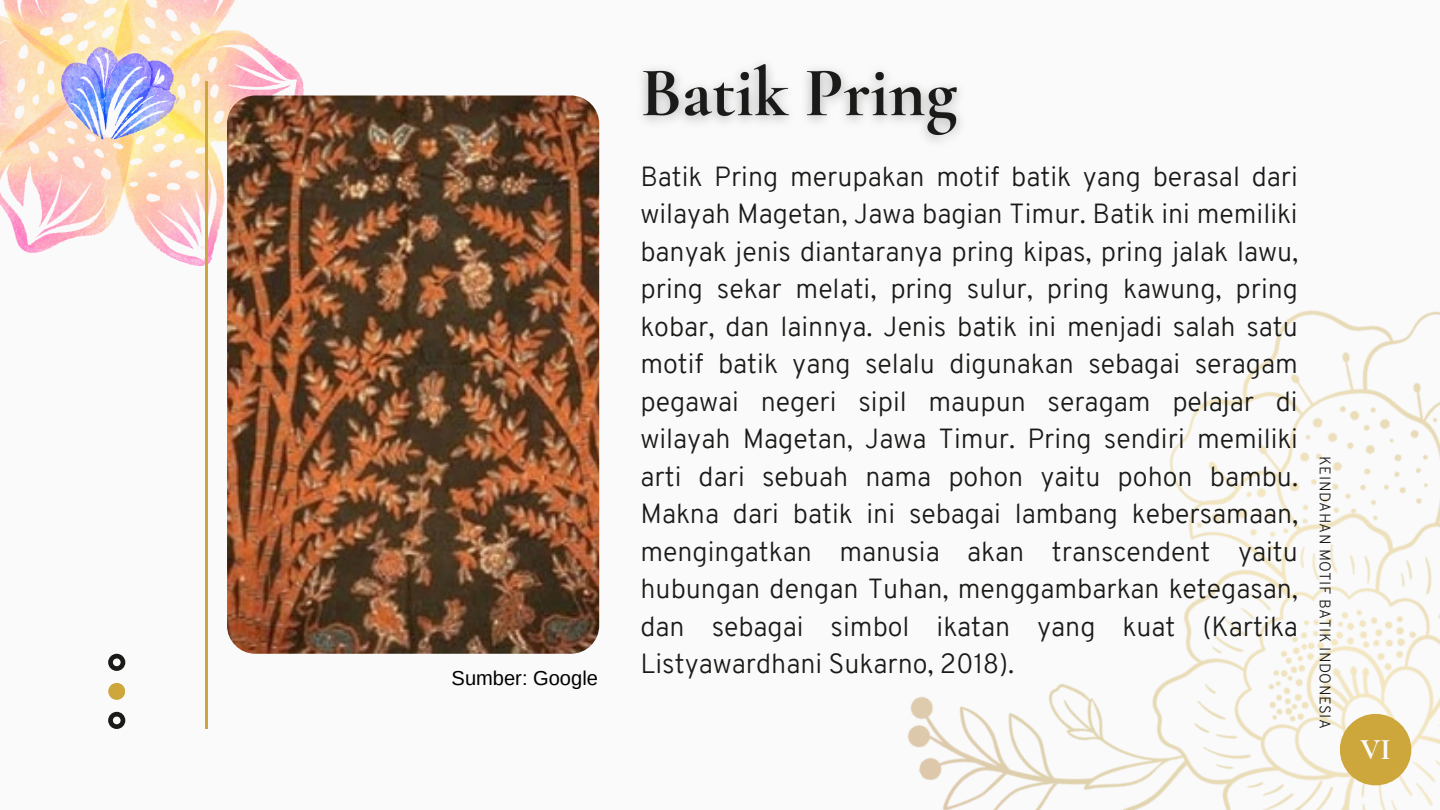
<style>
.page{position:relative;width:1440px;height:810px;background:#fafafa}
.page>*{position:absolute;margin:0;border:0;box-sizing:border-box;transform-origin:0 0}
.t1{font:700 30px "Cormorant Garamond";color:#fafafa}
.t2{font:300 27px/37.5px "Overpass";color:#1a1b18;text-align:justify}
.t3{font:20.1px "Arimo";color:#000}
.t4{font:300 15px "Overpass";letter-spacing:.03em;color:#1a1b18}
</style>
<div class="page">
<img style="left:0;top:0;width:304px;height:266px">
<svg style="left:108px;top:712px;width:17px;height:17px"></svg>
<svg style="left:108px;top:654px;width:17px;height:17px"></svg>
<div style="left:108px;top:683px;width:17px;height:17px;background:#cda63c;border-radius:50%"></div>
<hr style="left:206px;top:81px;width:2px;height:648px;background:#cda63c">
<img style="left:227px;top:96px;width:372px;height:558px;border-radius:28px">
<img style="left:907px;top:310px;width:533px;height:500px">
<img style="left:642px;top:64px;width:319px;height:78px">
<div style="left:1340px;top:714px;width:71px;height:71px;background:#cda63c;border-radius:50%"></div>
<p class="t3" style="left:452px;top:666px;width:148px">Sumber: Google</p>
<p class="t2" style="left:640px;top:160px;width:659px">Batik Pring merupakan motif batik yang berasal dari wilayah Magetan, Jawa bagian Timur. Batik ini memiliki banyak jenis diantaranya pring kipas, pring jalak lawu, pring sekar melati, pring sulur, pring kawung, pring kobar, dan lainnya. Jenis batik ini menjadi salah satu motif batik yang selalu digunakan sebagai seragam pegawai negeri sipil maupun seragam pelajar di wilayah Magetan, Jawa Timur. Pring sendiri memiliki arti dari sebuah nama pohon yaitu pohon bambu.<br>Makna dari batik ini sebagai lambang kebersamaan, mengingatkan manusia akan transcendent yaitu hubungan dengan Tuhan, menggambarkan ketegasan, dan sebagai simbol ikatan yang kuat (Kartika Listyawardhani Sukarno, 2018).</p>
<p class="t4" style="left:1331px;top:456px;width:274px;rotate:90deg">KEINDAHAN MOTIF BATIK INDONESIA</p>
<p class="t1" style="left:1361px;top:731px;width:32px">VI</p>
</div>
